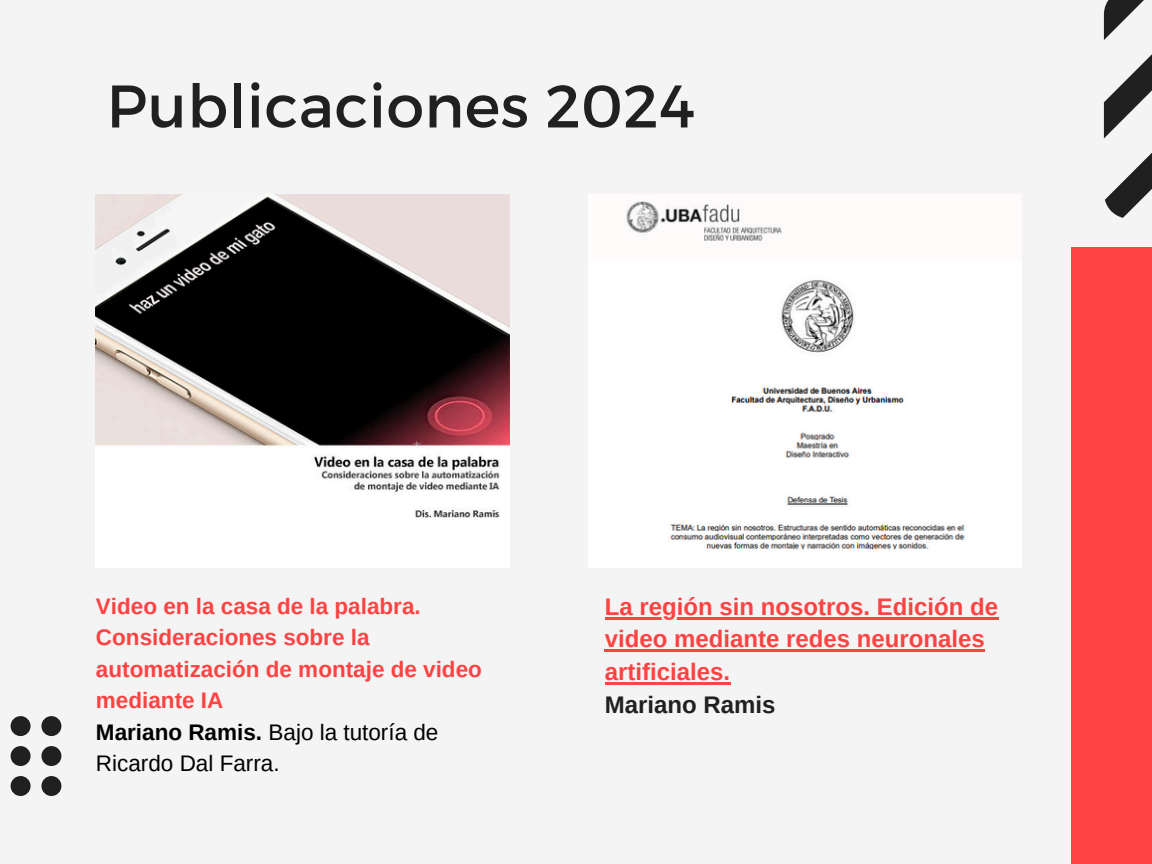
<style>
.page{position:relative;width:1152px;height:864px;background:#f4f4f4}
.page>*{position:absolute;margin:0;border:0;box-sizing:border-box;transform-origin:0 0}
.t1{font:60px "Montserrat";letter-spacing:.01em;color:#202020}
.t2{font:700 24px/32.7px "Arimo";color:#ff4343}
.t3{font:700 22.5px/31.5px "Arimo";color:#ff4343}
.t4{font:22.5px/31.5px "Arimo";color:#000}
.s1{font-weight:700}
.s2{color:#202020}
</style>
<div class="page">
<div style="left:1071px;top:247px;width:81px;height:617px;background:#ff4343"></div>
<svg style="left:1104px;top:0;width:48px;height:218px"></svg>
<svg style="left:41px;top:716px;width:20px;height:80px"></svg>
<svg style="left:11px;top:716px;width:20px;height:80px"></svg>
<img style="left:96px;top:194px;width:414px;height:374px">
<img style="left:589px;top:194px;width:433px;height:374px">
<hr style="left:605px;top:617px;width:393px;height:2px;background:#ff4343">
<hr style="left:605px;top:650px;width:380px;height:2px;background:#ff4343">
<hr style="left:605px;top:682px;width:125px;height:2px;background:#ff4343">
<p class="t1" style="left:107px;top:67px;width:590px">Publicaciones 2024</p>
<p class="t3" style="left:96px;top:590px;width:387px">Video en la casa de la palabra.<br>Consideraciones sobre la automatización de montaje de video mediante IA</p>
<h1 class="t4" style="left:96px;top:716px;width:344px"><span class="s1">Mariano Ramis.</span> Bajo la tutoría de<br>Ricardo Dal Farra.</h1>
<p class="t2" style="left:605px;top:590px;width:395px">La región sin nosotros. Edición de video mediante redes neuronales artificiales.<br><span class="s2">Mariano Ramis</span></p>
</div>
